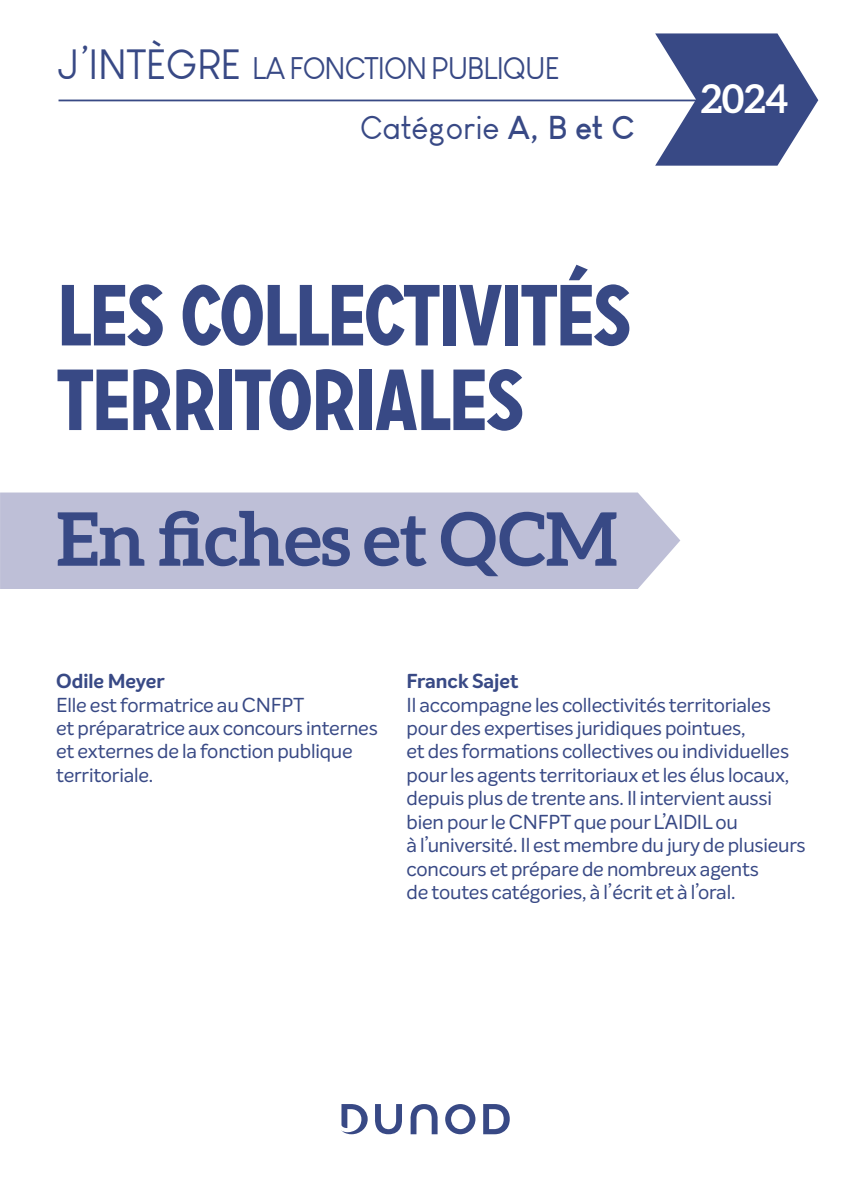
<style>
.page{position:relative;width:851px;height:1191px;background:#fff}
.page>*{position:absolute;margin:0;border:0;box-sizing:border-box;transform-origin:0 0}
.t1{font:700 86.4px/84.6px "Carrosserie";letter-spacing:-.04em;color:#384985}
.t2{font:700 73.8px "Aleo";letter-spacing:-.01em;color:#384985}
.t3{font:41.4px "Louis George Cafe";letter-spacing:-.005em;color:#384985}
.t4{font:700 39.6px "Aleo";color:#fff}
.t5{font:32.4px "Louis George Cafe";color:#384985}
.t6{font:30.6px "Louis George Cafe";letter-spacing:-.03em;color:#384985}
.t7{font:19.8px/23.4px "Intelo";letter-spacing:-.01em;color:#384985}
.t8{font:700 19.8px "Intelo";color:#384985}
.s1{font-weight:700}
</style>
<div class="page">
<div style="left:0;top:492px;width:680px;height:97px;background:#bebfd7"></div>
<hr style="left:58px;top:100px;width:638px;height:1px;background:#384985">
<svg style="left:655px;top:33px;width:163px;height:133px"></svg>
<svg style="left:341px;top:1104px;width:26px;height:30px"></svg>
<svg style="left:410px;top:1104px;width:27px;height:30px"></svg>
<svg style="left:375px;top:1104px;width:27px;height:30px"></svg>
<svg style="left:445px;top:1104px;width:30px;height:30px"></svg>
<svg style="left:483px;top:1104px;width:26px;height:30px"></svg>
<h3 class="t3" style="left:58px;top:39px;width:184px">J’INTÈGRE</h3>
<h3 class="t6" style="left:252px;top:50px;width:309px">LA FONCTION PUBLIQUE</h3>
<h3 class="t5" style="left:360px;top:108px;width:276px">Catégorie <span class="s1">A, B et C</span></h3>
<h1 class="t1" style="left:56px;top:273px;width:577px">LES COLLECTIVITÉS<br>TERRITORIALES</h1>
<h2 class="t2" style="left:56px;top:496px;width:563px">En fiches et QCM</h2>
<h3 class="t4" style="left:700px;top:76px;width:89px">2024</h3>
<p class="t8" style="left:56px;top:668px;width:110px">Odile Meyer</p>
<p class="t7" style="left:56px;top:693px;width:323px">Elle est formatrice au CNFPT<br>et préparatrice aux concours internes et externes de la fonction publique territoriale.</p>
<p class="t8" style="left:406px;top:668px;width:113px">Franck Sajet</p>
<p class="t7" style="left:406px;top:693px;width:400px">Il accompagne les collectivités territoriales pour des expertises juridiques pointues,<br>et des formations collectives ou individuelles pour les agents territoriaux et les élus locaux, depuis plus de trente ans. Il intervient aussi bien pour le CNFPT que pour L’AIDIL ou<br>à l’université. Il est membre du jury de plusieurs concours et prépare de nombreux agents<br>de toutes catégories, à l’écrit et à l’oral.</p>
</div>
